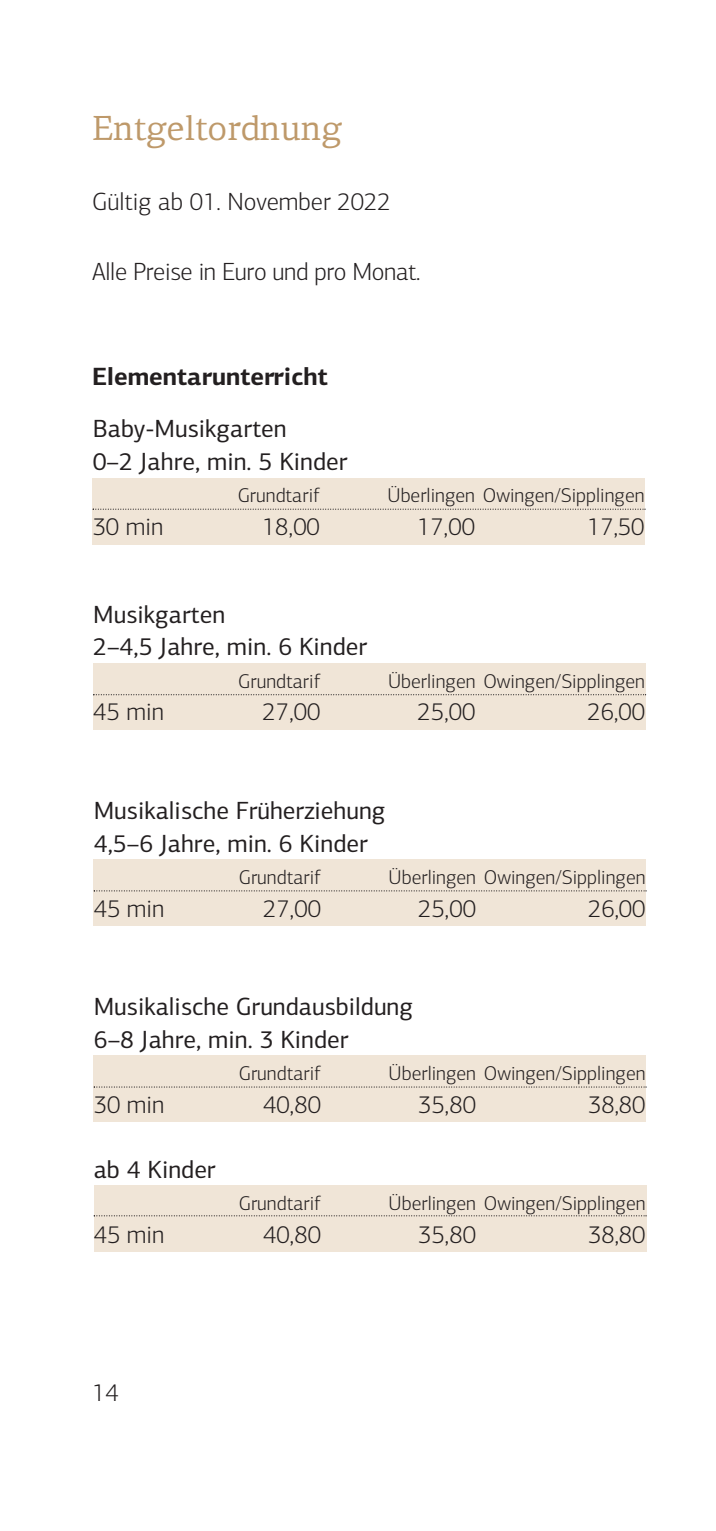
<style>
.page{position:relative;width:716px;height:1531px;background:#fff}
.page>*{position:absolute;margin:0;border:0;box-sizing:border-box;transform-origin:0 0}
.t1{font:35px "PF Centro Serif Pro";color:#be996a}
.t2{font:25px "PF Centro Sans Pro";color:#231f20}
.t3{font:300 25px "PF Centro Sans Pro";color:#231f20}
.t4{font:700 25px "PF Centro Sans Pro";color:#231f20}
.t5{font:300 20px "PF Centro Sans Pro";color:#231f20}
</style>
<div class="page">
<div style="left:92px;top:478px;width:553px;height:66px;background:#f0e5d7"></div>
<svg style="left:93px;top:508px;width:552px;height:2px"></svg>
<div style="left:93px;top:663px;width:552px;height:67px;background:#f0e5d7"></div>
<svg style="left:93px;top:694px;width:553px;height:1px"></svg>
<div style="left:93px;top:860px;width:553px;height:66px;background:#f0e5d7"></div>
<svg style="left:94px;top:890px;width:552px;height:1px"></svg>
<div style="left:93px;top:1056px;width:553px;height:66px;background:#f0e5d7"></div>
<div style="left:94px;top:1185px;width:552px;height:66px;background:#f0e5d7"></div>
<svg style="left:94px;top:1086px;width:552px;height:1px"></svg>
<svg style="left:94px;top:1215px;width:552px;height:1px"></svg>
<p class="t1" style="left:92px;top:115px;width:251px">Entgeltordnung</p>
<p class="t3" style="left:92px;top:192px;width:300px">Gültig ab 01. November 2022</p>
<p class="t3" style="left:92px;top:262px;width:330px">Alle Preise in Euro und pro Monat.</p>
<p class="t4" style="left:92px;top:367px;width:237px">Elementarunterricht</p>
<p class="t2" style="left:93px;top:419px;width:195px">Baby-Musikgarten</p>
<p class="t2" style="left:93px;top:452px;width:256px">0–2 Jahre, min. 5 Kinder</p>
<p class="t5" style="left:238px;top:488px;width:84px">Grundtarif</p>
<p class="t5" style="left:387px;top:488px;width:258px">Überlingen Owingen/Sipplingen</p>
<p class="t3" style="left:93px;top:517px;width:72px">30 min</p>
<p class="t3" style="left:262px;top:517px;width:59px">18,00</p>
<p class="t3" style="left:417px;top:517px;width:59px">17,00</p>
<p class="t3" style="left:587px;top:517px;width:59px">17,50</p>
<p class="t2" style="left:93px;top:605px;width:134px">Musikgarten</p>
<p class="t2" style="left:93px;top:637px;width:275px">2–4,5 Jahre, min. 6 Kinder</p>
<p class="t5" style="left:238px;top:674px;width:84px">Grundtarif</p>
<p class="t5" style="left:388px;top:674px;width:258px">Überlingen Owingen/Sipplingen</p>
<p class="t3" style="left:93px;top:703px;width:72px">45 min</p>
<p class="t3" style="left:262px;top:703px;width:59px">27,00</p>
<p class="t3" style="left:417px;top:703px;width:59px">25,00</p>
<p class="t3" style="left:587px;top:703px;width:59px">26,00</p>
<p class="t2" style="left:94px;top:801px;width:293px">Musikalische Früherziehung</p>
<p class="t2" style="left:94px;top:834px;width:275px">4,5–6 Jahre, min. 6 Kinder</p>
<p class="t5" style="left:239px;top:870px;width:84px">Grundtarif</p>
<p class="t5" style="left:389px;top:870px;width:258px">Überlingen Owingen/Sipplingen</p>
<p class="t3" style="left:94px;top:899px;width:72px">45 min</p>
<p class="t3" style="left:263px;top:899px;width:59px">27,00</p>
<p class="t3" style="left:418px;top:899px;width:59px">25,00</p>
<p class="t3" style="left:588px;top:899px;width:59px">26,00</p>
<p class="t2" style="left:94px;top:997px;width:321px">Musikalische Grundausbildung</p>
<p class="t2" style="left:94px;top:1030px;width:256px">6–8 Jahre, min. 3 Kinder</p>
<p class="t5" style="left:239px;top:1066px;width:84px">Grundtarif</p>
<p class="t5" style="left:389px;top:1066px;width:258px">Überlingen Owingen/Sipplingen</p>
<p class="t3" style="left:94px;top:1095px;width:72px">30 min</p>
<p class="t3" style="left:263px;top:1095px;width:59px">40,80</p>
<p class="t3" style="left:418px;top:1095px;width:59px">35,80</p>
<p class="t3" style="left:588px;top:1095px;width:59px">38,80</p>
<p class="t2" style="left:94px;top:1160px;width:123px">ab 4 Kinder</p>
<p class="t5" style="left:239px;top:1196px;width:84px">Grundtarif</p>
<p class="t5" style="left:389px;top:1196px;width:258px">Überlingen Owingen/Sipplingen</p>
<p class="t3" style="left:94px;top:1225px;width:72px">45 min</p>
<p class="t3" style="left:263px;top:1225px;width:59px">40,80</p>
<p class="t3" style="left:418px;top:1225px;width:59px">35,80</p>
<p class="t3" style="left:588px;top:1225px;width:59px">38,80</p>
<p class="t3" style="left:92px;top:1383px;width:28px">14</p>
</div>
